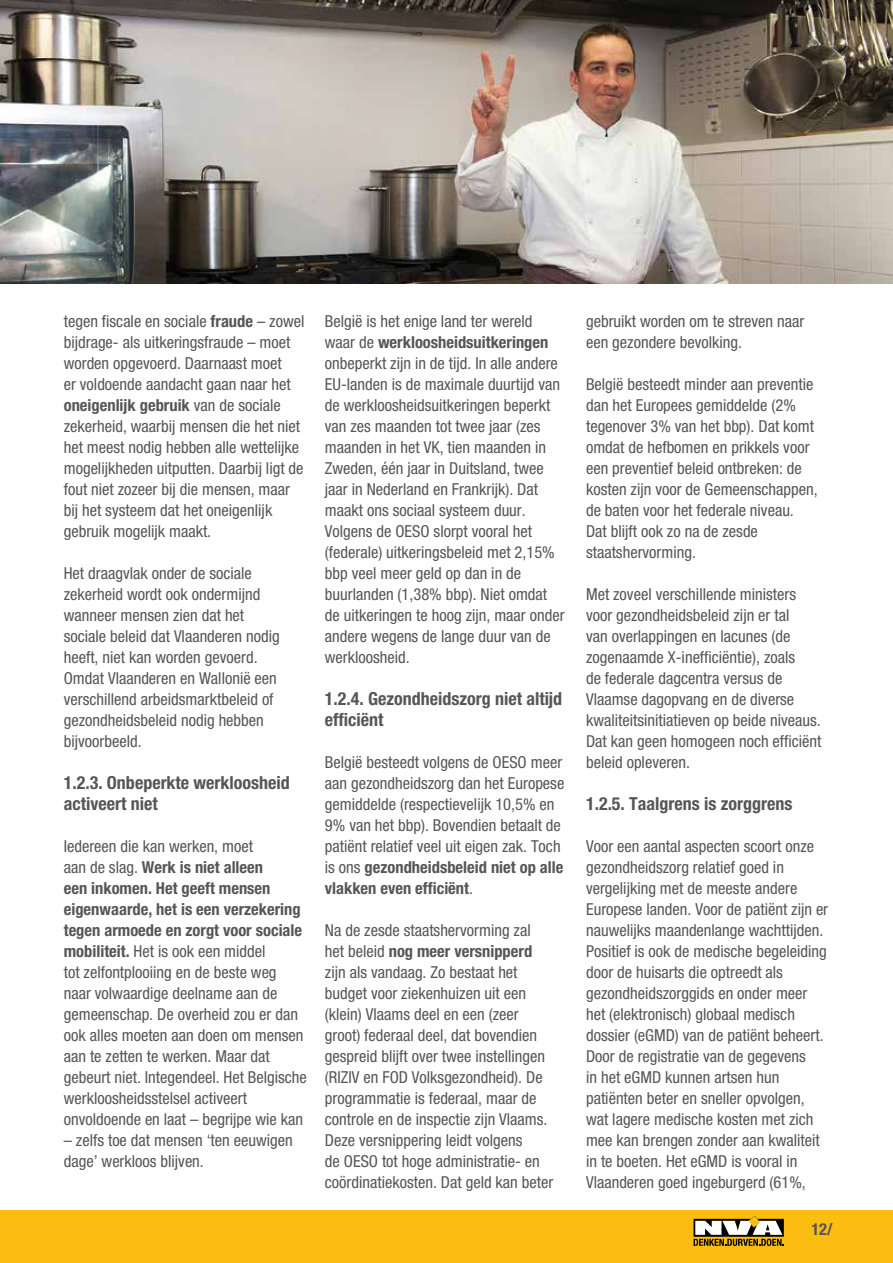
<style>
.page{position:relative;width:893px;height:1263px;background:#fff}
.page>*{position:absolute;margin:0;border:0;box-sizing:border-box;transform-origin:0 0}
.t1{font:700 condensed 18px/21px "Helvetica Neue LT Std";color:#565656}
.t2{font:condensed 16.5px/21px "Helvetica Neue LT Std";color:#565656}
.t3{font:700 condensed 16.5px "Helvetica Neue LT Std";color:#565656}
.s1{font-weight:700}
</style>
<div class="page">
<div style="left:0;top:1210px;width:893px;height:53px;background:#fbbd12"></div>
<svg style="left:693px;top:1216px;width:91px;height:30px"></svg>
<img style="left:0;top:0;width:893px;height:284px">
<p class="t2" style="left:64px;top:311px;width:242px">tegen fiscale en sociale <span class="s1">fraude</span> – zowel bijdrage- als uitkeringsfraude – moet worden opgevoerd. Daarnaast moet<br>er voldoende aandacht gaan naar het <span class="s1">oneigenlijk gebruik</span> van de sociale zekerheid, waarbij mensen die het niet het meest nodig hebben alle wettelijke mogelijkheden uitputten. Daarbij ligt de fout niet zozeer bij die mensen, maar bij het systeem dat het oneigenlijk gebruik mogelijk maakt.</p>
<p class="t2" style="left:64px;top:563px;width:217px">Het draagvlak onder de sociale zekerheid wordt ook ondermijnd wanneer mensen zien dat het sociale beleid dat Vlaanderen nodig heeft, niet kan worden gevoerd.<br>Omdat Vlaanderen en Wallonië een verschillend arbeidsmarktbeleid of gezondheidsbeleid nodig hebben bijvoorbeeld.</p>
<p class="t1" style="left:64px;top:772px;width:228px">1.2.3. Onbeperkte werkloosheid activeert niet</p>
<p class="t2" style="left:64px;top:836px;width:245px">Iedereen die kan werken, moet<br>aan de slag. <span class="s1">Werk is niet alleen<br>een inkomen. Het geeft mensen eigenwaarde, het is een verzekering tegen armoede en zorgt voor sociale mobiliteit.</span> Het is ook een middel<br>tot zelfontplooiing en de beste weg naar volwaardige deelname aan de gemeenschap. De overheid zou er dan ook alles moeten aan doen om mensen aan te zetten te werken. Maar dat gebeurt niet. Integendeel. Het Belgische werkloosheidsstelsel activeert onvoldoende en laat – begrijpe wie kan</p>
<p class="t2" style="left:64px;top:1130px;width:230px">– zelfs toe dat mensen ‘ten eeuwigen dage’ werkloos blijven.</p>
<p class="t2" style="left:325px;top:311px;width:241px">België is het enige land ter wereld waar de <span class="s1">werkloosheidsuitkeringen </span>onbeperkt zijn in de tijd. In alle andere EU-landen is de maximale duurtijd van de werkloosheidsuitkeringen beperkt van zes maanden tot twee jaar (zes maanden in het VK, tien maanden in Zweden, één jaar in Duitsland, twee jaar in Nederland en Frankrijk). Dat maakt ons sociaal systeem duur.<br>Volgens de OESO slorpt vooral het (federale) uitkeringsbeleid met 2,15% bbp veel meer geld op dan in de buurlanden (1,38% bbp). Niet omdat de uitkeringen te hoog zijn, maar onder andere wegens de lange duur van de werkloosheid.</p>
<p class="t1" style="left:325px;top:688px;width:239px">1.2.4. Gezondheidszorg niet altijd efficiënt</p>
<p class="t2" style="left:325px;top:752px;width:241px">België besteedt volgens de OESO meer aan gezondheidszorg dan het Europese gemiddelde (respectievelijk 10,5% en 9% van het bbp). Bovendien betaalt de patiënt relatief veel uit eigen zak. Toch is ons <span class="s1">gezondheidsbeleid niet op alle vlakken even efficiënt</span>.</p>
<p class="t2" style="left:325px;top:920px;width:230px">Na de zesde staatshervorming zal het beleid <span class="s1">nog meer versnipperd </span>zijn als vandaag. Zo bestaat het budget voor ziekenhuizen uit een (klein) Vlaams deel en een (zeer groot) federaal deel, dat bovendien gespreid blijft over twee instellingen (RIZIV en FOD Volksgezondheid). De programmatie is federaal, maar de controle en de inspectie zijn Vlaams.<br>Deze versnippering leidt volgens<br>de OESO tot hoge administratie- en coördinatiekosten. Dat geld kan beter</p>
<p class="t2" style="left:586px;top:311px;width:220px">gebruikt worden om te streven naar een gezondere bevolking.</p>
<p class="t2" style="left:586px;top:374px;width:233px">België besteedt minder aan preventie dan het Europees gemiddelde (2% tegenover 3% van het bbp). Dat komt omdat de hefbomen en prikkels voor een preventief beleid ontbreken: de kosten zijn voor de Gemeenschappen, de baten voor het federale niveau.<br>Dat blijft ook zo na de zesde staatshervorming.</p>
<p class="t2" style="left:586px;top:584px;width:237px">Met zoveel verschillende ministers voor gezondheidsbeleid zijn er tal<br>van overlappingen en lacunes (de zogenaamde X-inefficiëntie), zoals<br>de federale dagcentra versus de Vlaamse dagopvang en de diverse kwaliteitsinitiatieven op beide niveaus.<br>Dat kan geen homogeen noch efficiënt beleid opleveren.</p>
<p class="t1" style="left:586px;top:793px;width:208px">1.2.5. Taalgrens is zorggrens</p>
<p class="t2" style="left:586px;top:836px;width:244px">Voor een aantal aspecten scoort onze gezondheidszorg relatief goed in vergelijking met de meeste andere Europese landen. Voor de patiënt zijn er nauwelijks maandenlange wachttijden.<br>Positief is ook de medische begeleiding door de huisarts die optreedt als gezondheidszorggids en onder meer het (elektronisch) globaal medisch dossier (eGMD) van de patiënt beheert.<br>Door de registratie van de gegevens<br>in het eGMD kunnen artsen hun patiënten beter en sneller opvolgen, wat lagere medische kosten met zich mee kan brengen zonder aan kwaliteit in te boeten. Het eGMD is vooral in Vlaanderen goed ingeburgerd (61%,</p>
<p class="t3" style="left:811px;top:1219px;width:23px">12/</p>
</div>
